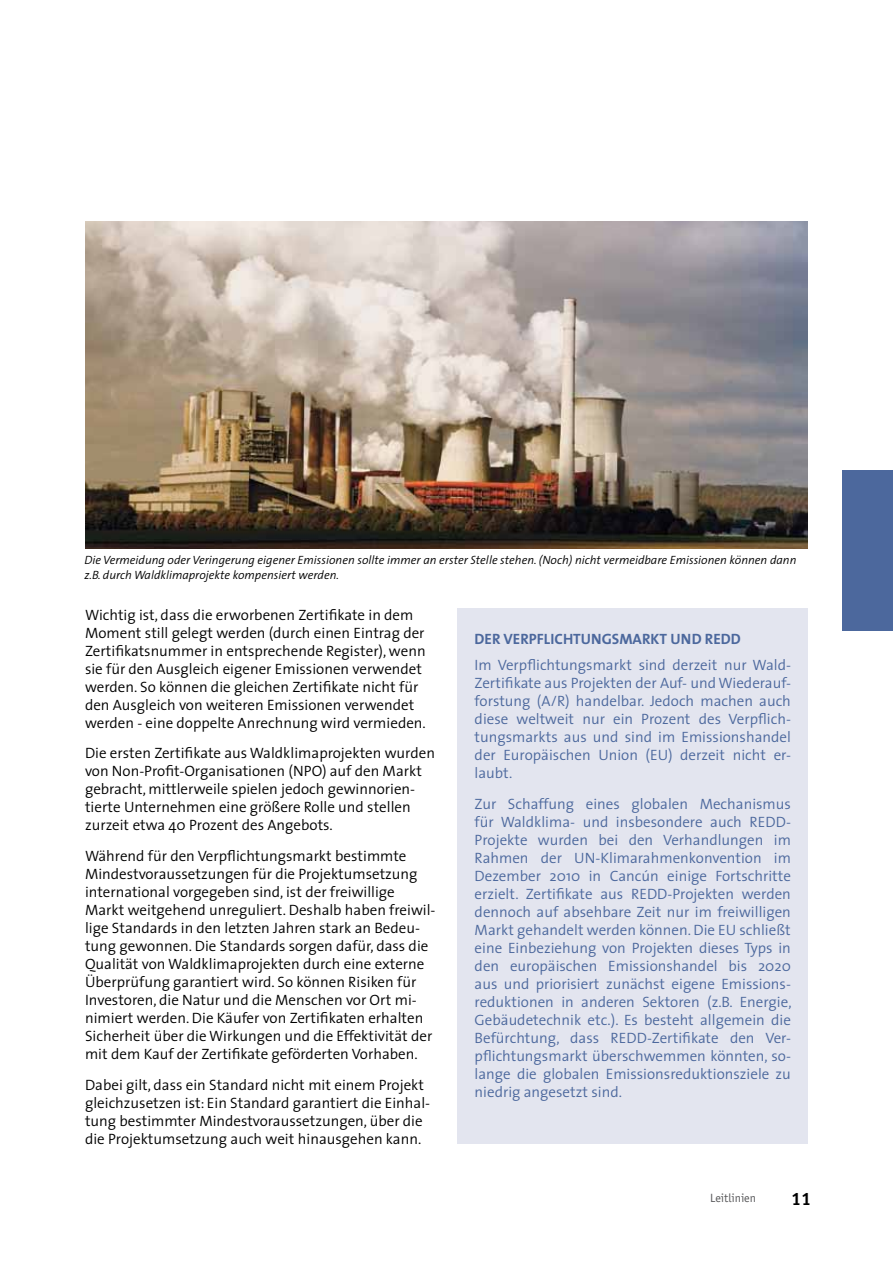
<style>
.page{position:relative;width:893px;height:1263px;background:#fff}
.page>*{position:absolute;margin:0;border:0;box-sizing:border-box;transform-origin:0 0}
.t1{font:700 18px "Officina Sans";color:#000}
.t2{font:300 15px/18px "The Sans";color:#000}
.t3{font:300 15px/18px "The Sans";color:#4c689d;text-align:justify}
.t4{font:700 15px "The Sans";color:#4c689d}
.t5{font:italic 300 12px/14.4px "The Sans";color:#000}
.t6{font:12px "Officina Sans";color:#58585a}
</style>
<div class="page">
<div style="left:842px;top:470px;width:51px;height:161px;background:#4c689d"></div>
<img style="left:85px;top:221px;width:723px;height:328px">
<div style="left:458px;top:608px;width:350px;height:536px;background:#e3e5ef"></div>
<p class="t5" style="left:84px;top:553px;width:714px">Die Vermeidung oder Veringerung eigener Emissionen sollte immer an erster Stelle stehen. (Noch) nicht vermeidbare Emissionen können dann z.B. durch Waldklimaprojekte kompensiert werden.</p>
<p class="t2" style="left:85px;top:606px;width:342px">Wichtig ist, dass die erworbenen Zertifikate in dem Moment still gelegt werden (durch einen Eintrag der Zertifikatsnummer in entsprechende Register), wenn sie für den Ausgleich eigener Emissionen verwendet werden. So können die gleichen Zertifikate nicht für den Ausgleich von weiteren Emissionen verwendet werden - eine doppelte Anrechnung wird vermieden.</p>
<p class="t2" style="left:85px;top:744px;width:351px">Die ersten Zertifikate aus Waldklimaprojekten wurden von Non-Profit-Organisationen (NPO) auf den Markt gebracht, mittlerweile spielen jedoch gewinnorien&shy;tierte Unternehmen eine größere Rolle und stellen zurzeit etwa 40 Prozent des Angebots.</p>
<p class="t2" style="left:85px;top:847px;width:352px">Während für den Verpflichtungsmarkt bestimmte Mindestvoraussetzungen für die Projektumsetzung international vorgegeben sind, ist der freiwillige Markt weitgehend unreguliert. Deshalb haben freiwil&shy;lige Standards in den letzten Jahren stark an Bedeu&shy;tung gewonnen. Die Standards sorgen dafür, dass die Qualität von Waldklimaprojekten durch eine externe Überprüfung garantiert wird. So können Risiken für Investoren, die Natur und die Menschen vor Ort mi&shy;nimiert werden. Die Käufer von Zertifikaten erhalten Sicherheit über die Wirkungen und die Effektivität der mit dem Kauf der Zertifikate geförderten Vorhaben.</p>
<p class="t2" style="left:85px;top:1076px;width:347px">Dabei gilt, dass ein Standard nicht mit einem Projekt gleichzusetzen ist: Ein Standard garantiert die Einhal&shy;tung bestimmter Mindestvoraussetzungen, über die die Projektumsetzung auch weit hinausgehen kann.</p>
<p class="t4" style="left:475px;top:629px;width:63px">DER VERPFLICH</p>
<p class="t4" style="left:573px;top:629px;width:169px">TUNGSMARKT UND REDD</p>
<p class="t3" style="left:475px;top:656px;width:318px">Im Verpflichtungsmarkt sind derzeit nur Wald-Zertifikate aus Projekten der Auf- und Wiederauf&shy;forstung (A/R) handelbar. Jedoch machen auch diese weltweit nur ein Prozent des Verpflich&shy;tungsmarkts aus und sind im Emissionshandel der Europäischen Union (EU) derzeit nicht er&shy;laubt.</p>
<p class="t3" style="left:475px;top:795px;width:318px">Zur Schaffung eines globalen Mechanismus für Waldklima- und insbesondere auch REDD-Projekte wurden bei den Verhandlungen im Rahmen der UN-Klimarahmenkonvention im Dezember 2010 in Cancún einige Fortschritte erzielt. Zertifikate aus REDD-Projekten werden dennoch auf absehbare Zeit nur im freiwilligen Markt gehandelt werden können. Die EU schließt eine Einbeziehung von Projekten dieses Typs in den europäischen Emissionshandel bis 2020 aus und priorisiert zunächst eigene Emissions&shy;reduktionen in anderen Sektoren (z.B. Energie, Gebäudetechnik etc.). Es besteht allgemein die Befürchtung, dass REDD-Zertifikate den Ver&shy;pflichtungsmarkt überschwemmen könnten, so&shy;lange die globalen Emissionsreduktionsziele zu niedrig angesetzt sind.</p>
<p class="t6" style="left:710px;top:1191px;width:48px">Leitlinien</p>
<p class="t1" style="left:791px;top:1188px;width:22px">11</p>
</div>
